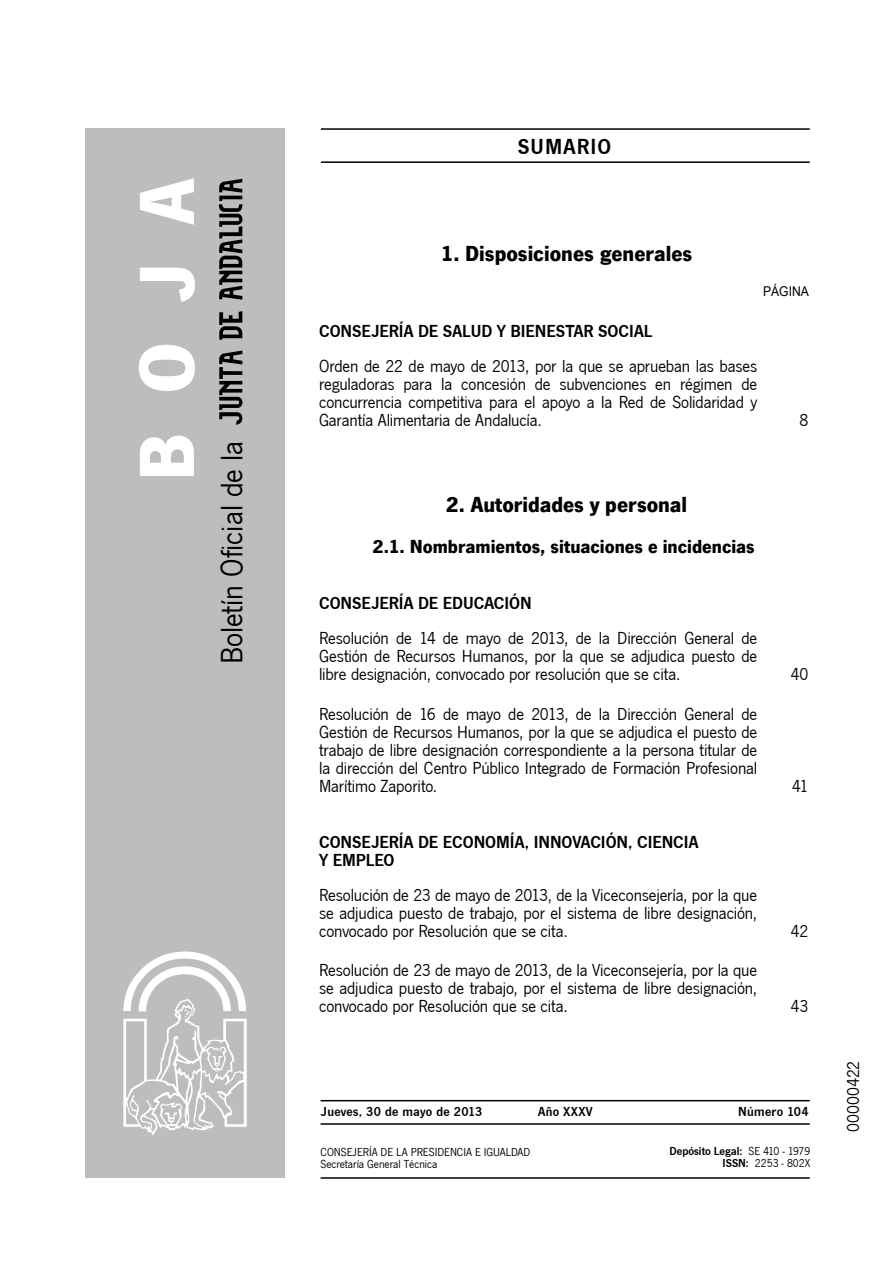
<style>
.page{position:relative;width:893px;height:1263px;background:#fff}
.page>*{position:absolute;margin:0;border:0;box-sizing:border-box;transform-origin:0 0}
.t1{font:700 81px "News Got T";color:#fff}
.t2{font:31.95px "News Got T";color:#000}
.t3{font:700 22.5px "News Got T";color:#000}
.t4{font:600 22.5px "News Got T";letter-spacing:.05em;color:#000}
.t5{font:700 19.5px "News Got T";color:#000}
.t6{font:18px/18px "News Got T";letter-spacing:-.005em;color:#000;text-align:justify}
.t7{font:600 18px "News Got T";color:#000}
.t8{font:600 13.5px "News Got T";letter-spacing:.025em;color:#000}
.t9{font:13.5px "Arial";color:#000;scale:.9 1}
.t10{font:12px/12px "News Got T";color:#000}
.t11{font:600 12px/12px "News Got T";color:#000;text-align:right}
.s1{font-weight:400}
</style>
<div class="page">
<hr style="left:321px;top:128px;width:488px;height:2px;background:#000">
<hr style="left:321px;top:161px;width:488px;height:2px;background:#000">
<div style="left:85px;top:128px;width:200px;height:1050px;background:#bcbdbe"></div>
<svg style="left:219px;top:351px;width:23px;height:74px"></svg>
<svg style="left:219px;top:311px;width:23px;height:29px"></svg>
<svg style="left:219px;top:179px;width:23px;height:121px"></svg>
<svg style="left:123px;top:952px;width:124px;height:183px"></svg>
<hr style="left:320px;top:1100px;width:489px;height:1px;background:#000">
<hr style="left:320px;top:1177px;width:489px;height:2px;background:#000">
<hr style="left:320px;top:1123px;width:489px;height:2px;background:#000">
<h1 class="t1" style="left:119px;top:481px;width:305px;rotate:-90deg">BOJA</h1>
<h2 class="t2" style="left:214px;top:664px;width:225px;rotate:-90deg">Boletín Oficial de la</h2>
<p class="t4" style="left:517px;top:134px;width:95px">SUMARIO</p>
<p class="t3" style="left:440px;top:240px;width:253px">1. Disposiciones generales</p>
<p class="t9" style="left:763px;top:282px;width:53px">PÁGINA</p>
<p class="t7" style="left:319px;top:321px;width:145px">CONSEJERÍA DE SALUD</p>
<p class="t7" style="left:497px;top:321px;width:121px">Y BIENESTAR SOCIAL</p>
<p class="t6" style="left:319px;top:357px;width:439px">Orden de 22 de mayo de 2013, por la que se aprueban las bases reguladoras para la concesión de subvenciones en régimen de concurrencia competitiva para el apoyo a la Red de Solidaridad y Garantía Alimentaria de Andalucía.</p>
<p class="t3" style="left:446px;top:492px;width:243px">2. Autoridades y personal</p>
<p class="t5" style="left:372px;top:535px;width:384px">2.1. Nombramientos, situaciones e incidencias</p>
<p class="t7" style="left:319px;top:593px;width:134px">CONSEJERÍA DE EDUCACI</p>
<p class="t7" style="left:509px;top:593px;width:21px">ÓN</p>
<p class="t6" style="left:319px;top:630px;width:440px">Resolución de 14 de mayo de 2013, de la Dirección General de Gestión de Recursos Humanos, por la que se adjudica puesto de libre designación, convocado por resolución que se cita.</p>
<p class="t6" style="left:319px;top:705px;width:439px">Resolución de 16 de mayo de 2013, de la Dirección General de Gestión de Recursos Humanos, por la que se adjudica el puesto de trabajo de libre designación correspondiente a la persona titular de la dirección del Centro Público Integrado de Formación Profesional Marítimo Zaporito.</p>
<p class="t7" style="left:319px;top:832px;width:136px">CONSEJERÍA DE ECONOM</p>
<p class="t7" style="left:510px;top:832px;width:39px">ÍA, INNOVACI</p>
<p class="t7" style="left:605px;top:832px;width:66px">ÓN, CIENCIA</p>
<p class="t7" style="left:319px;top:850px;width:74px">Y EM PLEO</p>
<p class="t6" style="left:319px;top:886px;width:439px">Resolución de 23 de mayo de 2013, de la Viceconsejería, por la que se adjudica puesto de trabajo, por el sistema de libre designación, convocado por Resolución que se cita.</p>
<p class="t6" style="left:319px;top:962px;width:439px">Resolución de 23 de mayo de 2013, de la Viceconsejería, por la que se adjudica puesto de trabajo, por el sistema de libre designación, convocado por Resolución que se cita.</p>
<p class="t6" style="left:799px;top:411px;width:10px">8</p>
<p class="t6" style="left:790px;top:666px;width:19px">40</p>
<p class="t6" style="left:792px;top:777px;width:18px">41</p>
<p class="t6" style="left:790px;top:922px;width:19px">42</p>
<p class="t6" style="left:790px;top:998px;width:19px">43</p>
<p class="t8" style="left:321px;top:1104px;width:163px">JUEVES, 30 DE MAYO DE 2013</p>
<p class="t8" style="left:538px;top:1104px;width:56px">AÑO XXXV</p>
<p class="t8" style="left:738px;top:1104px;width:72px">NÚMERO 104</p>
<p class="t10" style="left:320px;top:1146px;width:211px">CONSEJERÍA DE LA PRESIDENCIA E IGUALDAD<br>Secretaría General Técnica</p>
<p class="t11" style="left:669px;top:1145px;width:142px">DEPÓSITO LEGAL: <span class="s1">SE 410 - 1979<br></span>ISSN: <span class="s1">2253 - 802X</span></p>
<p class="t6" style="left:844px;top:1132px;width:72px;rotate:-90deg">00000422</p>
</div>
